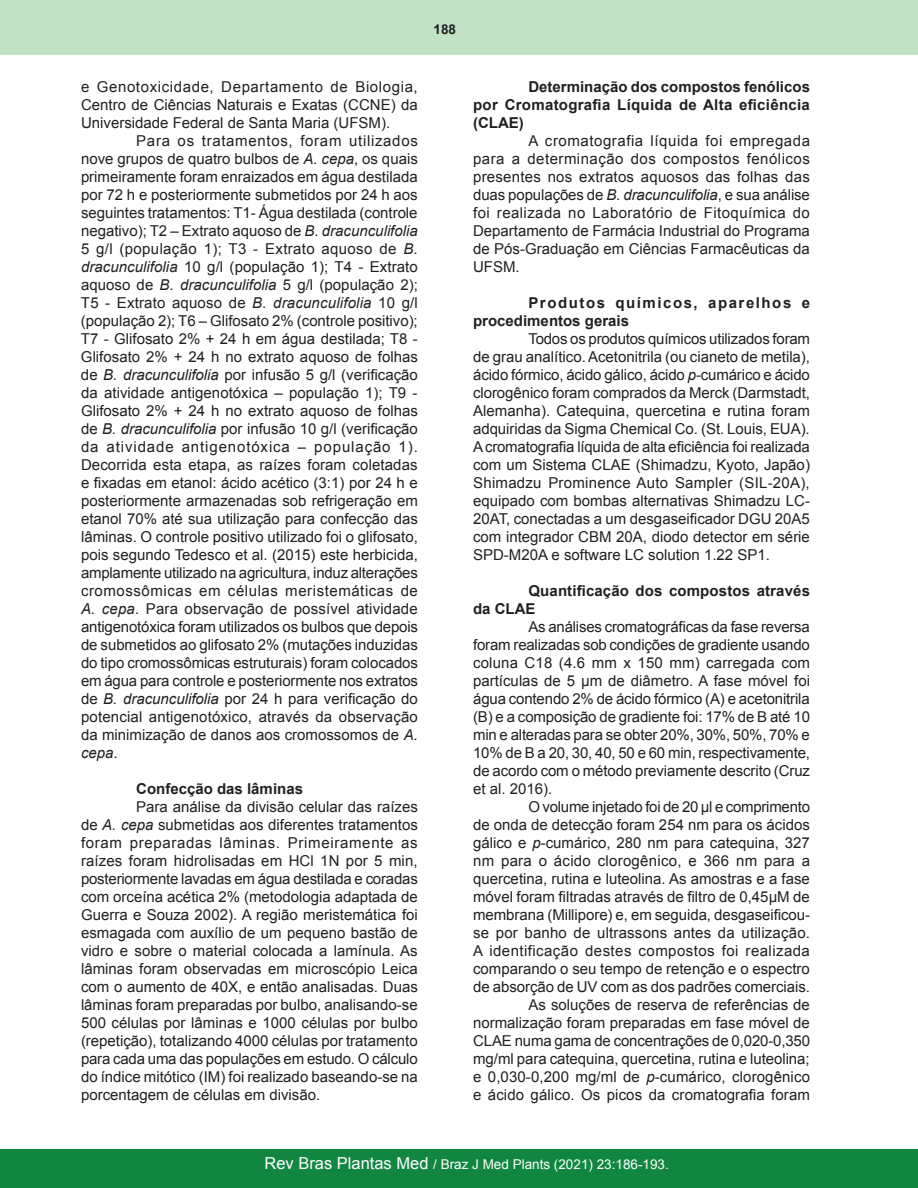
<style>
.page{position:relative;width:918px;height:1188px;background:#fff}
.page>*{position:absolute;margin:0;border:0;box-sizing:border-box;transform-origin:0 0}
.a-texto{font:15px/18px "Arial";color:#231f20;text-align:justify}
.a-texto-2{font:700 15px/18px "Arial";letter-spacing:.01em;color:#231f20;text-align:justify}
.a-texto-3{font:700 15px/18px "Arial";letter-spacing:.105em;color:#231f20}
.t1{font:13.5px "Arial";color:#fff}
.t2{font:700 13.5px "Arial";color:#231f20}
.s1{font-style:italic}
.s2{font-size:16.5px}
.s3{font-style:inherit}
</style>
<div class="page">
<div style="left:0;top:0;width:918px;height:55px;background:#c1e2c7"></div>
<div style="left:0;top:1149px;width:918px;height:39px;background:#118641"></div>
<p class="t2" style="left:434px;top:20px;width:24px">188</p>
<p class="a-texto" style="left:81px;top:78px;width:338px">e Genotoxicidade, Departamento de Biologia, Centro de Ciências Naturais e Exatas (CCNE) da Universidade Federal de Santa Maria (UFSM).</p>
<p class="a-texto" style="left:81px;top:132px;width:339px;text-indent:55px">Para os tratamentos, foram utilizados nove grupos de quatro bulbos de <span class="s1">A. cepa</span>, os quais primeiramente foram enraizados em água destilada por 72 h e posteriormente submetidos por 24 h aos seguintes tratamentos: T1- Água destilada (controle negativo); T2 – Extrato aquoso de <span class="s1">B. dracunculifolia </span>5 g/l (população 1); T3 - Extrato aquoso de <span class="s1">B. dracunculifolia</span> 10 g/l (população 1); T4 - Extrato aquoso de <span class="s1">B. dracunculifolia</span> 5 g/l (população 2); T5 - Extrato aquoso de <span class="s1">B. dracunculifolia</span> 10 g/l (população 2); T6 – Glifosato 2% (controle positivo); T7 - Glifosato 2% + 24 h em água destilada; T8 - Glifosato 2% + 24 h no extrato aquoso de folhas de <span class="s1">B. dracunculifolia</span> por infusão 5 g/l (verificação da atividade antigenotóxica – população 1); T9 - Glifosato 2% + 24 h no extrato aquoso de folhas de <span class="s1">B. dracunculifolia</span> por infusão 10 g/l (verificação da atividade antigenotóxica – população 1).<br>Decorrida esta etapa, as raízes foram coletadas e fixadas em etanol: ácido acético (3:1) por 24 h e posteriormente armazenadas sob refrigeração em etanol 70% até sua utilização para confecção das lâminas. O controle positivo utilizado foi o glifosato, pois segundo Tedesco et al. (2015) este herbicida, amplamente utilizado na agricultura, induz alterações cromossômicas em células meristemáticas de <span class="s1">A. cepa</span>. Para observação de possível atividade antigenotóxica foram utilizados os bulbos que depois de submetidos ao glifosato 2% (mutações induzidas do tipo cromossômicas estruturais) foram colocados em água para controle e posteriormente nos extratos de <span class="s1">B. dracunculifolia</span> por 24 h para verificação do potencial antigenotóxico, através da observação da minimização de danos aos cromossomos de <span class="s1">A. cepa</span>.</p>
<p class="a-texto-2" style="left:136px;top:780px;width:168px">Confecção das lâminas</p>
<p class="a-texto" style="left:81px;top:798px;width:338px;text-indent:55px">Para análise da divisão celular das raízes de <span class="s1">A. cepa</span> submetidas aos diferentes tratamentos foram preparadas lâminas. Primeiramente as raízes foram hidrolisadas em HCl 1N por 5 min, posteriormente lavadas em água destilada e coradas com orceína acética 2% (metodologia adaptada de Guerra e Souza 2002). A região meristemática foi esmagada com auxílio de um pequeno bastão de vidro e sobre o material colocada a lamínula. As lâminas foram observadas em microscópio Leica com o aumento de 40X, e então analisadas. Duas lâminas foram preparadas por bulbo, analisando-se 500 células por lâminas e 1000 células por bulbo (repetição), totalizando 4000 células por tratamento para cada uma das populações em estudo. O cálculo do índice mitótico (IM) foi realizado baseando-se na porcentagem de células em divisão.</p>
<p class="a-texto-2" style="left:473px;top:78px;width:338px;text-indent:55px">Determinação dos compostos fenólicos por Cromatografia Líquida de Alta eficiência (CLAE)</p>
<p class="a-texto" style="left:473px;top:132px;width:338px;text-indent:55px">A cromatografia líquida foi empregada para a determinação dos compostos fenólicos presentes nos extratos aquosos das folhas das duas populações de <span class="s1">B. dracunculifolia</span>, e sua análise foi realizada no Laboratório de Fitoquímica do Departamento de Farmácia Industrial do Programa de Pós-Graduação em Ciências Farmacêuticas da UFSM.</p>
<p class="a-texto-3" style="left:473px;top:294px;width:338px;text-indent:55px">Produtos químicos, aparelhos e procedimentos gerais</p>
<p class="a-texto" style="left:473px;top:330px;width:338px;text-indent:55px">Todos os produtos químicos utilizados foram de grau analítico. Acetonitrila (ou cianeto de metila), ácido fórmico, ácido gálico, ácido <span class="s1">p</span>-cumárico e ácido clorogênico foram comprados da Merck (Darmstadt, Alemanha). Catequina, quercetina e rutina foram adquiridas da Sigma Chemical Co. (St. Louis, EUA).<br>A cromatografia líquida de alta eficiência foi realizada com um Sistema CLAE (Shimadzu, Kyoto, Japão)<br>Shimadzu Prominence Auto Sampler (SIL-20A), equipado com bombas alternativas Shimadzu LC-20AT, conectadas a um desgaseificador DGU 20A5 com integrador CBM 20A, diodo detector em série SPD-M20A e software LC solution 1.22 SP1.</p>
<p class="a-texto-2" style="left:473px;top:582px;width:338px;text-indent:55px">Quantificação dos compostos através da CLAE</p>
<p class="a-texto" style="left:473px;top:618px;width:339px;text-indent:55px">As análises cromatográficas da fase reversa foram realizadas sob condições de gradiente usando coluna C18 (4.6 mm x 150 mm) carregada com partículas de 5 μm de diâmetro. A fase móvel foi água contendo 2% de ácido fórmico (A) e acetonitrila (B) e a composição de gradiente foi: 17% de B até 10 min e alteradas para se obter 20%, 30%, 50%, 70% e 10% de B a 20, 30, 40, 50 e 60 min, respectivamente, de acordo com o método previamente descrito (Cruz et al. 2016).</p>
<p class="a-texto" style="left:473px;top:798px;width:339px;text-indent:55px">O volume injetado foi de 20 µl e comprimento de onda de detecção foram 254 nm para os ácidos gálico e <span class="s1">p</span>-cumárico, 280 nm para catequina, 327 nm para o ácido clorogênico, e 366 nm para a quercetina, rutina e luteolina. As amostras e a fase móvel foram filtradas através de filtro de 0,45µM de membrana (Millipore) e, em seguida, desgaseificou&shy;se por banho de ultrassons antes da utilização.<br>A identificação destes compostos foi realizada comparando o seu tempo de retenção e o espectro de absorção de UV com as dos padrões comerciais.</p>
<p class="a-texto" style="left:473px;top:996px;width:339px;text-indent:55px">As soluções de reserva de referências de normalização foram preparadas em fase móvel de CLAE numa gama de concentrações de 0,020-0,350 mg/ml para catequina, quercetina, rutina e luteolina; e 0,030-0,200 mg/ml de <span class="s1">p</span>-cumárico, clorogênico e ácido gálico. Os picos da cromatografia foram</p>
<p class="t1" style="left:264px;top:1155px;width:406px"><span class="s2">Rev Bras Plantas Med</span> / Braz J Med Plants (20<span class="s3">21</span>) 2<span class="s3">3</span>:<span class="s3">186-193</span>.</p>
</div>
